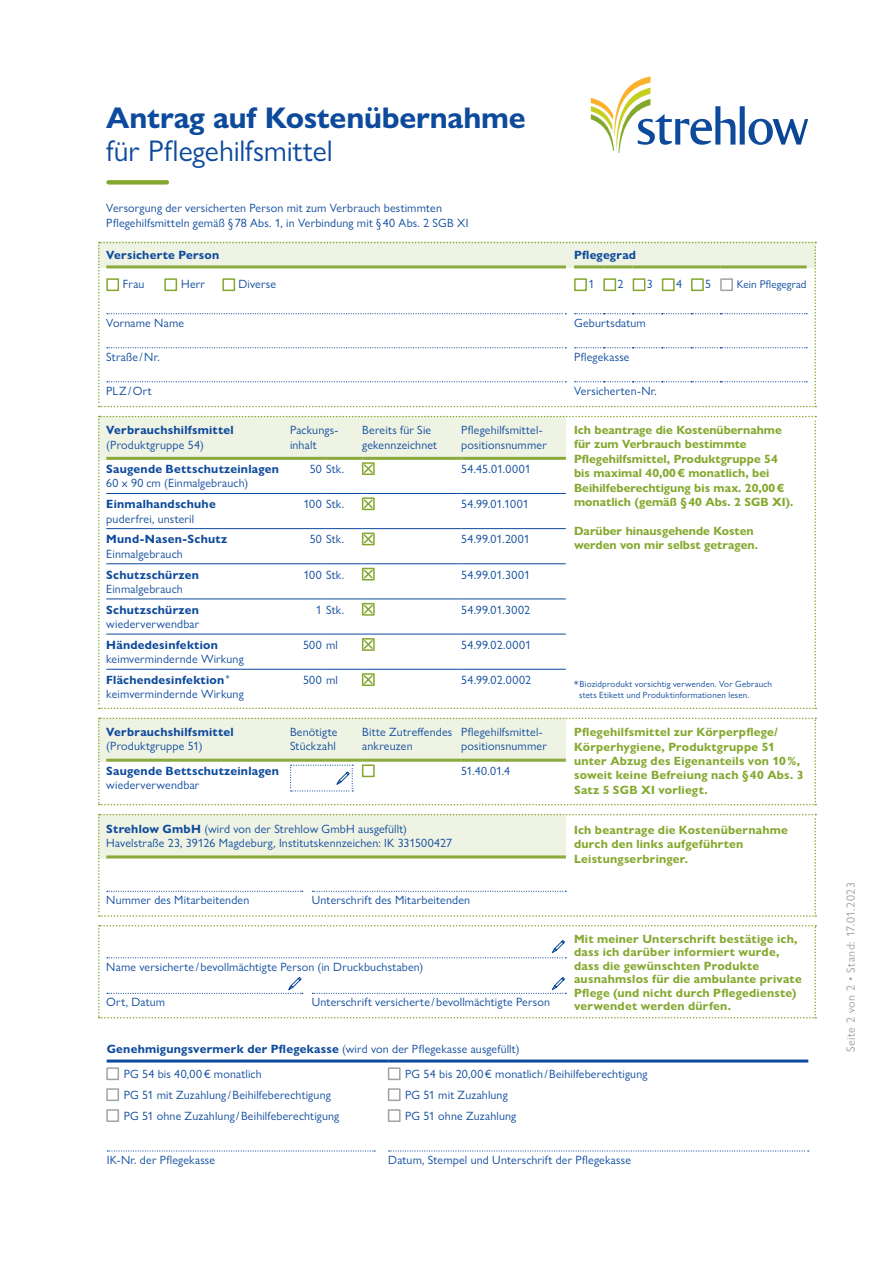
<style>
.page{position:relative;width:893px;height:1263px;background:#fff}
.page>*{position:absolute;margin:0;border:0;box-sizing:border-box;transform-origin:0 0}
.t1{font:700 30px "Gill Sans Nova";letter-spacing:-.005em;color:#0d4a9c}
.t2{font:30px "Gill Sans Nova";letter-spacing:-.005em;color:#0d4a9c}
.t3{font:12px/14.4px "Gill Sans Nova";letter-spacing:.015em;color:#0d4a9c}
.t4{font:700 12px/14.4px "Gill Sans Nova";letter-spacing:.015em;color:#83a82d}
.t5{font:700 12px "Gill Sans Nova";letter-spacing:.02em;color:#0d4a9c}
.t6{font:12px "Gill Sans Nova";letter-spacing:.04em;color:#a0a2a5}
.t7{font:11.25px "Gill Sans Nova";letter-spacing:.01em;color:#0d4a9c}
.t8{font:9px/10.8px "Gill Sans Nova";letter-spacing:.025em;color:#0d4a9c}
.s1{font-weight:700}
</style>
<div class="page">
<svg style="left:591px;top:76px;width:217px;height:77px"></svg>
<div style="left:109px;top:180px;width:58px;height:5px;background:#83a82d"></div>
<svg style="left:98px;top:416px;width:718px;height:293px"></svg>
<svg style="left:98px;top:718px;width:718px;height:87px"></svg>
<div style="left:98px;top:241px;width:718px;height:27px;background:#eff3e4"></div>
<svg style="left:98px;top:242px;width:718px;height:165px"></svg>
<div style="left:106px;top:278px;width:13px;height:13px;border:2px solid #83a82d"></div>
<div style="left:164px;top:278px;width:13px;height:13px;border:2px solid #83a82d"></div>
<div style="left:574px;top:278px;width:13px;height:13px;border:2px solid #83a82d"></div>
<div style="left:603px;top:278px;width:13px;height:13px;border:2px solid #83a82d"></div>
<div style="left:633px;top:278px;width:12px;height:13px;border:2px solid #83a82d"></div>
<div style="left:662px;top:278px;width:13px;height:13px;border:2px solid #83a82d"></div>
<div style="left:691px;top:278px;width:13px;height:13px;border:2px solid #83a82d"></div>
<div style="left:720px;top:278px;width:13px;height:13px;border:2px solid #a2a3a7"></div>
<div style="left:222px;top:278px;width:13px;height:13px;border:2px solid #83a82d"></div>
<svg style="left:98px;top:925px;width:718px;height:93px"></svg>
<svg style="left:98px;top:814px;width:718px;height:103px"></svg>
<hr style="left:107px;top:1059px;width:281px;height:3px;background:#0d4a9c">
<hr style="left:388px;top:1059px;width:420px;height:3px;background:#0d4a9c">
<div style="left:106px;top:1067px;width:13px;height:13px;border:2px solid #a2a3a7"></div>
<div style="left:106px;top:1109px;width:13px;height:13px;border:2px solid #a2a3a7"></div>
<div style="left:106px;top:1088px;width:13px;height:13px;border:2px solid #a2a3a7"></div>
<div style="left:388px;top:1067px;width:13px;height:13px;border:2px solid #a2a3a7"></div>
<div style="left:388px;top:1109px;width:13px;height:13px;border:2px solid #a2a3a7"></div>
<div style="left:388px;top:1088px;width:13px;height:13px;border:2px solid #a2a3a7"></div>
<svg style="left:107px;top:1150px;width:268px;height:1px"></svg>
<svg style="left:389px;top:1150px;width:420px;height:1px"></svg>
<h1 class="t1" style="left:106px;top:99px;width:421px">Antrag auf Kostenübernahme</h1>
<h1 class="t2" style="left:106px;top:133px;width:228px">für Pflegehilfsmittel</h1>
<p class="t3" style="left:106px;top:200px;width:364px;line-height:15px">Versorgung der versicherten Person mit zum Verbrauch bestimmten<br>Pflegehilfsmitteln gemäß §78 Abs. 1, in Verbindung mit §40 Abs. 2 SGB XI</p>
<p class="t5" style="left:106px;top:247px;width:114px">Versicherte Person</p>
<p class="t3" style="left:123px;top:277px;width:23px">Frau</p>
<p class="t3" style="left:181px;top:277px;width:25px">Herr</p>
<p class="t3" style="left:238px;top:277px;width:39px">Diverse</p>
<p class="t3" style="left:106px;top:315px;width:79px">Vorname Name</p>
<p class="t3" style="left:106px;top:349px;width:55px">Straße/Nr.</p>
<p class="t3" style="left:106px;top:383px;width:47px">PLZ/Ort</p>
<p class="t5" style="left:106px;top:423px;width:129px">Verbrauchshilfsmittel</p>
<p class="t3" style="left:106px;top:437px;width:99px">(Produktgruppe 54)</p>
<p class="t3" style="left:290px;top:423px;width:50px">Packungs&shy;inhalt</p>
<p class="t3" style="left:362px;top:423px;width:76px">Bereits für Sie gekennzeichnet</p>
<p class="t3" style="left:461px;top:423px;width:87px">Pflegehilfsmittel&shy;positionsnummer</p>
<p class="t5" style="left:106px;top:461px;width:174px">Saugende Bettschutzeinlagen</p>
<p class="t3" style="left:106px;top:476px;width:143px">60 x 90 cm (Einmalgebrauch)</p>
<p class="t3" style="left:310px;top:462px;width:36px">50 Stk.</p>
<p class="t3" style="left:461px;top:462px;width:71px">54.45.01.0001</p>
<p class="t5" style="left:106px;top:497px;width:111px">Einmalhandschuhe</p>
<p class="t3" style="left:106px;top:511px;width:89px">puderfrei, unsteril</p>
<p class="t3" style="left:303px;top:497px;width:42px">100 Stk.</p>
<p class="t3" style="left:461px;top:497px;width:69px">54.99.01.1001</p>
<p class="t5" style="left:106px;top:532px;width:122px">Mund-Nasen-Schutz</p>
<p class="t3" style="left:106px;top:546px;width:78px">Einmalgebrauch</p>
<p class="t3" style="left:310px;top:532px;width:36px">50 Stk.</p>
<p class="t3" style="left:461px;top:532px;width:70px">54.99.01.2001</p>
<p class="t5" style="left:106px;top:567px;width:94px">Schutzschürzen</p>
<p class="t3" style="left:106px;top:581px;width:78px">Einmalgebrauch</p>
<p class="t3" style="left:303px;top:567px;width:42px">100 Stk.</p>
<p class="t3" style="left:461px;top:567px;width:70px">54.99.01.3001</p>
<p class="t5" style="left:106px;top:602px;width:94px">Schutzschürzen</p>
<p class="t3" style="left:106px;top:617px;width:95px">wiederverwendbar</p>
<p class="t3" style="left:316px;top:602px;width:30px">1 Stk.</p>
<p class="t3" style="left:461px;top:602px;width:70px">54.99.01.3002</p>
<p class="t5" style="left:106px;top:637px;width:113px">Händedesinfektion</p>
<p class="t3" style="left:106px;top:652px;width:139px">keimvermindernde Wirkung</p>
<p class="t3" style="left:303px;top:637px;width:36px">500 ml</p>
<p class="t3" style="left:461px;top:637px;width:71px">54.99.02.0001</p>
<p class="t3" style="left:106px;top:673px;width:139px"><span class="s1">Flächendesinfektion</span> <sup>* </sup>keimvermindernde Wirkung</p>
<p class="t3" style="left:303px;top:673px;width:36px">500 ml</p>
<p class="t3" style="left:461px;top:673px;width:71px">54.99.02.0002</p>
<p class="t5" style="left:106px;top:724px;width:129px">Verbrauchshilfsmittel</p>
<p class="t3" style="left:106px;top:739px;width:98px">(Produktgruppe 51)</p>
<p class="t5" style="left:106px;top:763px;width:174px">Saugende Bettschutzeinlagen</p>
<p class="t3" style="left:106px;top:778px;width:95px">wiederverwendbar</p>
<p class="t3" style="left:290px;top:725px;width:49px">Benötigte<br>Stückzahl</p>
<p class="t3" style="left:362px;top:725px;width:92px">Bitte Zutreffendes ankreuzen</p>
<p class="t3" style="left:461px;top:725px;width:87px">Pflegehilfsmittel&shy;positionsnummer</p>
<p class="t3" style="left:461px;top:763px;width:50px">51.40.01.4</p>
<p class="t5" style="left:574px;top:247px;width:63px">Pflegegrad</p>
<p class="t3" style="left:588px;top:277px;width:7px">1</p>
<p class="t3" style="left:618px;top:277px;width:7px">2</p>
<p class="t3" style="left:647px;top:277px;width:7px">3</p>
<p class="t3" style="left:676px;top:277px;width:7px">4</p>
<p class="t3" style="left:705px;top:277px;width:7px">5</p>
<p class="t7" style="left:737px;top:278px;width:71px">Kein Pflegegrad</p>
<p class="t3" style="left:574px;top:315px;width:73px">Geburtsdatum</p>
<p class="t3" style="left:574px;top:349px;width:57px">Pflegekasse</p>
<p class="t3" style="left:574px;top:383px;width:84px">Versicherten-Nr.</p>
<p class="t4" style="left:574px;top:423px;width:221px">Ich beantrage die Kostenübernahme für zum Verbrauch bestimmte Pflegehilfsmittel, Produktgruppe 54 bis maximal 40,00€ monatlich, bei Beihilfeberechtigung bis max. 20,00€ monatlich (gemäß §40 Abs. 2 SGB XI).</p>
<p class="t4" style="left:574px;top:523px;width:185px">Darüber hinausgehende Kosten werden von mir selbst getragen.</p>
<p class="t8" style="left:579px;top:679px;width:194px;text-indent:-5px">*Biozidprodukt vorsichtig verwenden. Vor Gebrauch stets Etikett und Produktinformationen lesen.</p>
<p class="t4" style="left:574px;top:725px;width:231px">Pflegehilfsmittel zur Körperpflege/ Körperhygiene, Produktgruppe 51 unter Abzug des Eigenanteils von 10%, soweit keine Befreiung nach §40 Abs. 3<br>Satz 5 SGB XI vorliegt.</p>
<p class="t3" style="left:106px;top:821px;width:347px"><span class="s1">Strehlow GmbH</span> (wird von der Strehlow GmbH ausgefüllt)<br>Havelstraße 23, 39126 Magdeburg, Institutskennzeichen: IK 331500427</p>
<p class="t4" style="left:574px;top:823px;width:215px">Ich beantrage die Kostenübernahme durch den links aufgeführten<br>Leistungserbringer.</p>
<p class="t3" style="left:106px;top:893px;width:145px">Nummer des Mitarbeitenden</p>
<p class="t3" style="left:312px;top:893px;width:160px">Unterschrift des Mitarbeitenden</p>
<p class="t4" style="left:574px;top:932px;width:229px;line-height:13.5px">Mit meiner Unterschrift bestätige ich, dass ich darüber informiert wurde, dass die gewünschten Produkte ausnahmslos für die ambulante private Pflege (und nicht durch Pflegedienste)</p>
<p class="t3" style="left:106px;top:959px;width:319px">Name versicherte/bevollmächtigte Person (in Druckbuchstaben)</p>
<p class="t3" style="left:106px;top:995px;width:60px">Ort, Datum</p>
<p class="t3" style="left:312px;top:995px;width:240px">Unterschrift versicherte /bevollmächtigte Person</p>
<p class="t4" style="left:574px;top:999px;width:158px">verwendet werden dürfen.</p>
<p class="t3" style="left:124px;top:1036px;width:397px;line-height:25.7px;text-indent:-17px"><span class="s1">Genehmigungsvermerk der Pflegekasse</span> (wird von der Pflegekasse ausgefüllt)<br>PG 54 bis 40,00€ monatlich</p>
<p class="t3" style="left:405px;top:1067px;width:244px">PG 54 bis 20,00€ monatlich/Beihilfeberechtigung</p>
<p class="t3" style="left:124px;top:1088px;width:209px">PG 51 mit Zuzahlung /Beihilfeberechtigung</p>
<p class="t3" style="left:405px;top:1088px;width:104px">PG 51 mit Zuzahlung</p>
<p class="t3" style="left:124px;top:1108px;width:217px">PG 51 ohne Zuzahlung /Beihilfeberechtigung</p>
<p class="t3" style="left:405px;top:1108px;width:113px">PG 51 ohne Zuzahlung</p>
<p class="t3" style="left:107px;top:1152px;width:110px">IK-Nr. der Pflegekasse</p>
<p class="t3" style="left:388px;top:1152px;width:244px">Datum, Stempel und Unterschrift der Pflegekasse</p>
<p class="t6" style="left:843px;top:1052px;width:171px;rotate:-90deg">Seite 2 von 2 • Stand: 17.01.2023</p>
</div>
